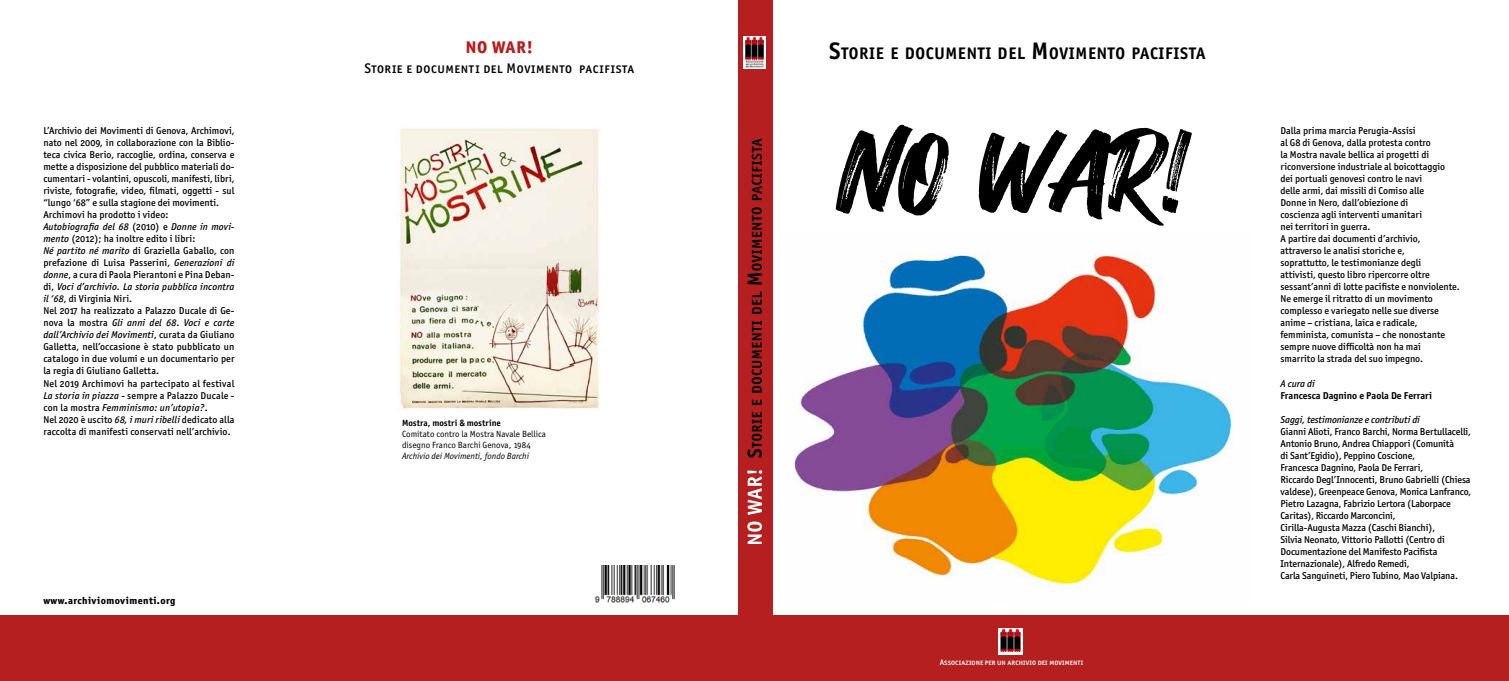
<style>
.page{position:relative;width:1509px;height:681px;background:#fff}
.page>*{position:absolute;margin:0;border:0;box-sizing:border-box;transform-origin:0 0}
.t1{font:17px "Officina San ITC Extra Bold OS";color:#b51f1f}
.t2{font:16.8px "Officina San ITC Bold OS";letter-spacing:.045em;color:#000}
.t3{font:14px "Officina San ITC Medium SC";letter-spacing:.04em;color:#000}
.t4{font:10px/12px "Officina San ITC Medium OS";color:#000}
.t5{font:10px/12px "Officina San ITC Medium Italic OS";letter-spacing:.01em;color:#000}
.t6{font:10px "Officina San ITC Medium Italic OS";letter-spacing:-.01em;color:#000}
.t7{font:10px "Officina San ITC Bold OS";color:#000}
.t8{font:10px "Officina San ITC Extra Bold OS";letter-spacing:.04em;color:#000}
.t9{font:9px/11px "Officina San ITC Book OS";color:#000}
.t10{font:9px "Officina San ITC Book Ital OS";color:#000}
.t11{font:9px "Officina San ITC Bold OS";color:#000}
.t12{font:8px "Officina San ITC Medium SC";letter-spacing:.01em;color:#fff}
.s1{font-family:"Officina San ITC Medium OS"}
.s2{font-family:"Officina San ITC Medium Italic OS"}
.s3{font-size:24px}
</style>
<div class="page">
<svg style="left:835px;top:125px;width:356px;height:101px"></svg>
<div style="left:767px;top:615px;width:741px;height:65px;background:#b51f1f"></div>
<div style="left:0;top:615px;width:748px;height:65px;background:#b51f1f"></div>
<div style="left:738px;top:0;width:34px;height:680px;background:#b51f1f"></div>
<img style="left:998px;top:628px;width:24px;height:24px">
<hr style="left:997px;top:652px;width:25px;height:2px;background:#fff">
<img style="left:743px;top:36px;width:22px;height:33px">
<img style="left:594px;top:565px;width:81px;height:38px">
<img style="left:397px;top:127px;width:203px;height:283px">
<svg style="left:747px;top:138px;width:14px;height:319px"></svg>
<svg style="left:747px;top:470px;width:15px;height:73px"></svg>
<img style="left:793px;top:253px;width:440px;height:335px">
<p class="t4" style="left:43px;top:125px;width:192px">L’Archivio dei Movimenti di Genova, Archimovi, nato nel 2009, in collaborazione con la Biblio&shy;teca civica Berio, raccoglie, ordina, conserva e mette a disposizione del pubblico materiali do&shy;cumentari - volantini, opuscoli, manifesti, libri, riviste, fotografie, video, filmati, oggetti - sul “lungo ‘68” e sulla stagione dei movimenti.<br>Archimovi ha prodotto i video:</p>
<p class="t5" style="left:43px;top:221px;width:192px">Autobiografia del 68 <span class="s1">(2010) e</span> Donne in movi-</p>
<p class="t4" style="left:43px;top:233px;width:192px"><span class="s2">mento</span> (2012); ha inoltre edito i libri:<br><span class="s2">Né partito né marito</span> di Graziella Gaballo, con prefazione di Luisa Passerini, <span class="s2">Generazioni di donne</span>, a cura di Paola Pierantoni e Pina Deban-</p>
<p class="t5" style="left:43px;top:281px;width:192px"><span class="s1">di,</span> Voci d’archivio. La storia pubblica incontra</p>
<p class="t4" style="left:43px;top:293px;width:192px"><span class="s2">il ‘68</span>, di Virginia Niri.<br>Nel 2017 ha realizzato a Palazzo Ducale di Ge-</p>
<p class="t5" style="left:43px;top:317px;width:192px"><span class="s1">nova la mostra</span> Gli anni del 68<span class="s1">.</span> Voci e carte dall’Archivio dei Movimenti<span class="s1">, curata da Giuliano</span></p>
<p class="t4" style="left:43px;top:341px;width:192px">Galletta, nell’occasione è stato pubblicato un catalogo in due volumi e un documentario per la regia di Giuliano Galletta.<br>Nel 2019 Archimovi ha partecipato al festival <span class="s2">La storia in piazza</span> - sempre a Palazzo Ducale -</p>
<p class="t5" style="left:43px;top:401px;width:166px"><span class="s1">con la mostra</span> Femminismo: un’utopia?<span class="s1">.</span></p>
<p class="t4" style="left:43px;top:413px;width:192px">Nel 2020 è uscito <span class="s2">68, i muri ribelli</span> dedicato alla raccolta di manifesti conservati nell’archivio.</p>
<p class="t8" style="left:43px;top:593px;width:133px">www.archiviomovimenti.org</p>
<h1 class="t1" style="left:466px;top:36px;width:69px">NO WAR!</h1>
<h3 class="t3" style="left:364px;top:60px;width:271px">Storie e documenti del Movimento pacifista</h3>
<p class="t11" style="left:402px;top:417px;width:100px">Mostra, mostri &amp; mostrine</p>
<p class="t9" style="left:402px;top:428px;width:145px">Comitato contro la Mostra Navale Bellica disegno Franco Barchi Genova, 1984</p>
<p class="t10" style="left:402px;top:451px;width:128px">Archivio dei Movimenti, fondo Barchi</p>
<h2 class="t2" style="left:829px;top:42px;width:378px"><span class="s3">S</span>TORIE E DOCUMENTI DEL <span class="s3">M</span> OVIMENTO PACIFISTA</h2>
<p class="t12" style="left:939px;top:657px;width:145px">Associazione per un archivio dei movimenti</p>
<p class="t4" style="left:1280px;top:125px;width:181px">Dalla prima marcia Perugia-Assisi<br>al G8 di Genova, dalla protesta contro<br>la Mostra navale bellica ai progetti di riconversione industriale al boicottaggio dei portuali genovesi contro le navi<br>delle armi, dai missili di Comiso alle<br>Donne in Nero, dall’obiezione di<br>coscienza agli interventi umanitari<br>nei territori in guerra.<br>A partire dai documenti d’archivio, attraverso le analisi storiche e,<br>soprattutto, le testimonianze degli<br>attivisti, questo libro ripercorre oltre sessant’anni di lotte pacifiste e nonviolente.<br>Ne emerge il ritratto di un movimento complesso e variegato nelle sue diverse anime – cristiana, laica e radicale, femminista, comunista – che nonostante sempre nuove difficoltà non ha mai<br>smarrito la strada del suo impegno.</p>
<p class="t5" style="left:1280px;top:377px;width:36px">A cura di</p>
<p class="t7" style="left:1280px;top:389px;width:153px">Francesca Dagnino e Paola De Ferrari</p>
<p class="t6" style="left:1280px;top:413px;width:141px">Saggi, testimonianze e contributi di</p>
<p class="t4" style="left:1280px;top:425px;width:192px">Gianni Alioti, Franco Barchi, Norma Bertullacelli, Antonio Bruno, Andrea Chiappori (Comunità<br>di Sant’Egidio), Peppino Coscione,<br>Francesca Dagnino, Paola De Ferrari,<br>Riccardo Degl’Innocenti, Bruno Gabrielli (Chiesa valdese), Greenpeace Genova, Monica Lanfranco, Pietro Lazagna, Fabrizio Lertora (Laborpace Caritas), Riccardo Marconcini,<br>Cirilla-Augusta Mazza (Caschi Bianchi),<br>Silvia Neonato, Vittorio Pallotti (Centro di Documentazione del Manifesto Pacifista Internazionale), Alfredo Remedi,<br>Carla Sanguineti, Piero Tubino, Mao Valpiana.</p>
</div>
